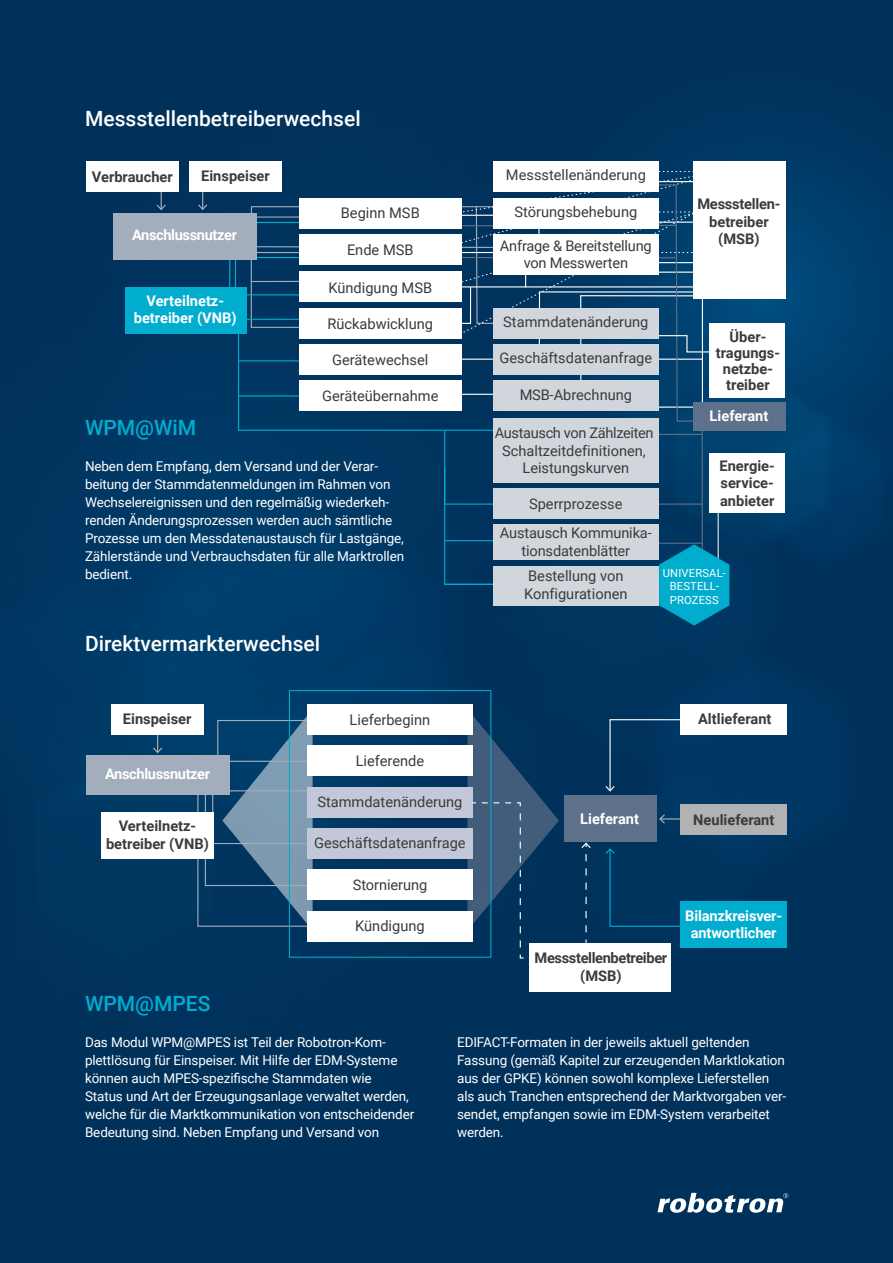
<style>
.page{position:relative;width:893px;height:1263px;background:#fff}
.page>*{position:absolute;margin:0;border:0;box-sizing:border-box;transform-origin:0 0}
.t1{font:500 21px "Roboto";color:#fff}
.t2{font:500 21px "Roboto";color:#00adcf}
.t3{font:14.7px/17.5px "Roboto";color:#3b3b3a;text-align:center}
.t4{font:700 14.7px/17.5px "Roboto";color:#3b3b3a;text-align:center}
.t5{font:700 14.7px/17.5px "Roboto";letter-spacing:-.01em;color:#fff;text-align:center}
.t6{font:700 14.7px/17.5px "Roboto";letter-spacing:-.025em;color:#3b3b3a;text-align:center}
.t7{font:13.5px/18px "Roboto";letter-spacing:-.01em;color:#fff}
.t8{font:11.25px/13.5px "Roboto";letter-spacing:.015em;color:#fff;text-align:center}
</style>
<div class="page">
<img style="left:0;top:0;width:893px;height:1263px">
<svg style="left:657px;top:1193px;width:131px;height:20px"></svg>
<div style="left:125px;top:287px;width:121px;height:47px;background:#00adcf"></div>
<div style="left:493px;top:161px;width:166px;height:31px;background:#fff"></div>
<div style="left:113px;top:213px;width:143px;height:47px;background:#a3aebc"></div>
<div style="left:693px;top:402px;width:93px;height:28px;background:#5e718a"></div>
<div style="left:693px;top:161px;width:93px;height:138px;background:#fff"></div>
<hr style="left:202px;top:176px;width:1px;height:33px;background:#b3b2b2">
<svg style="left:198px;top:204px;width:9px;height:6px"></svg>
<hr style="left:161px;top:176px;width:1px;height:33px;background:#b3b2b2">
<svg style="left:157px;top:205px;width:9px;height:5px"></svg>
<div style="left:189px;top:161px;width:93px;height:31px;background:#fff"></div>
<div style="left:86px;top:161px;width:93px;height:31px;background:#fff"></div>
<div style="left:710px;top:453px;width:75px;height:59px;background:#fff"></div>
<div style="left:709px;top:323px;width:76px;height:75px;background:#fff"></div>
<hr style="left:660px;top:818px;width:73px;height:2px;background:#b3b2b2">
<svg style="left:659px;top:814px;width:6px;height:9px"></svg>
<svg style="left:605px;top:719px;width:129px;height:73px;background:#053963"></svg>
<svg style="left:197px;top:709px;width:92px;height:221px;background:#2c5a7e"></svg>
<div style="left:680px;top:704px;width:107px;height:31px;background:#fff"></div>
<div style="left:680px;top:804px;width:107px;height:30px;background:#b3b2b2"></div>
<div style="left:680px;top:901px;width:107px;height:47px;background:#00adcf"></div>
<div style="left:86px;top:755px;width:143px;height:39px;background:#a3aebc"></div>
<div style="left:564px;top:795px;width:92px;height:47px;background:#5e718a"></div>
<svg style="left:605px;top:848px;width:129px;height:79px;background:#00466f"></svg>
<div style="left:101px;top:812px;width:113px;height:47px;background:#fff"></div>
<svg style="left:289px;top:690px;width:202px;height:268px;background:#1e5379"></svg>
<div style="left:307px;top:828px;width:166px;height:31px;background:#c3c8d9"></div>
<div style="left:307px;top:870px;width:166px;height:30px;background:#fff"></div>
<div style="left:307px;top:911px;width:166px;height:30px;background:#fff"></div>
<div style="left:307px;top:704px;width:166px;height:30px;background:#fff"></div>
<div style="left:307px;top:745px;width:166px;height:31px;background:#fff"></div>
<div style="left:307px;top:787px;width:166px;height:30px;background:#c3c8d9"></div>
<hr style="left:157px;top:719px;width:1px;height:33px;background:#b3b2b2">
<svg style="left:153px;top:747px;width:9px;height:6px"></svg>
<div style="left:111px;top:704px;width:92px;height:30px;background:#fff"></div>
<svg style="left:467px;top:709px;width:92px;height:254px;background:#264e70"></svg>
<div style="left:529px;top:943px;width:142px;height:48px;background:#fff"></div>
<svg style="left:581px;top:842px;width:10px;height:90px"></svg>
<svg style="left:229px;top:171px;width:500px;height:455px"></svg>
<h1 class="t1" style="left:85px;top:104px;width:277px">Messstellenbetreiberwechsel</h1>
<p class="t4" style="left:92px;top:167px;width:82px">Verbraucher</p>
<p class="t4" style="left:201px;top:167px;width:70px">Einspeiser</p>
<p class="t5" style="left:132px;top:225px;width:106px">Anschlussnutzer</p>
<p class="t5" style="left:134px;top:291px;width:104px">Verteilnetz&shy;betreiber (VNB)</p>
<p class="t3" style="left:341px;top:203px;width:80px">Beginn MSB</p>
<p class="t3" style="left:347px;top:241px;width:68px">Ende MSB</p>
<p class="t3" style="left:328px;top:278px;width:105px">Kündigung MSB</p>
<p class="t3" style="left:327px;top:314px;width:107px">Rückabwicklung</p>
<p class="t3" style="left:332px;top:350px;width:98px">Gerätewechsel</p>
<p class="t3" style="left:322px;top:387px;width:118px">Geräteübernahme</p>
<h1 class="t2" style="left:85px;top:413px;width:113px">WPM@WiM</h1>
<p class="t7" style="left:85px;top:457px;width:321px">Neben dem Empfang, dem Versand und der Verar&shy;beitung der Stammdatenmeldungen im Rahmen von Wechselereignissen und den regelmäßig wiederkeh&shy;renden Änderungsprozessen werden auch sämtliche Prozesse um den Messdatenaustausch für Lastgänge, Zählerstände und Verbrauchsdaten für alle Marktrollen bedient.</p>
<h1 class="t1" style="left:85px;top:629px;width:237px">Direktvermarkterwechsel</h1>
<p class="t4" style="left:123px;top:710px;width:70px">Einspeiser</p>
<p class="t5" style="left:105px;top:765px;width:106px">Anschlussnutzer</p>
<p class="t4" style="left:106px;top:817px;width:104px">Verteilnetz&shy;betreiber (VNB)</p>
<p class="t3" style="left:350px;top:710px;width:82px">Lieferbeginn</p>
<p class="t3" style="left:356px;top:751px;width:70px">Lieferende</p>
<p class="t3" style="left:317px;top:792px;width:147px">Stammdatenänderung</p>
<p class="t3" style="left:314px;top:833px;width:153px">Geschäftsdatenanfrage</p>
<p class="t3" style="left:353px;top:875px;width:76px">Stornierung</p>
<p class="t3" style="left:355px;top:916px;width:71px">Kündigung</p>
<p class="t3" style="left:506px;top:166px;width:141px">Messstellenänderung</p>
<p class="t3" style="left:514px;top:203px;width:124px">Störungsbehebung</p>
<p class="t3" style="left:500px;top:236px;width:153px">Anfrage &amp; Bereitstellung von Messwerten</p>
<p class="t4" style="left:697px;top:195px;width:85px">Messstellen&shy;betreiber (MSB)</p>
<p class="t3" style="left:503px;top:312px;width:147px">Stammdatenänderung</p>
<p class="t3" style="left:499px;top:348px;width:154px">Geschäftsdatenanfrage</p>
<p class="t3" style="left:520px;top:385px;width:114px">MSB-Abrechnung</p>
<p class="t3" style="left:495px;top:423px;width:160px">Austausch von Zählzeiten<br>Schaltzeitdefinitionen,<br>Leistungskurven</p>
<p class="t3" style="left:529px;top:494px;width:95px">Sperrprozesse</p>
<p class="t3" style="left:500px;top:524px;width:153px">Austausch Kommunika&shy;tionsdatenblätter</p>
<p class="t3" style="left:524px;top:566px;width:105px;text-align:left">Bestellung von<br>Konfigurationen</p>
<p class="t4" style="left:716px;top:329px;width:66px;line-height:15.8px">Über&shy;tragungs&shy;netzbe&shy;treiber</p>
<p class="t5" style="left:710px;top:406px;width:60px">Lieferant</p>
<p class="t4" style="left:719px;top:456px;width:57px;text-align:justify">Energie&shy;service&shy;anbieter</p>
<p class="t8" style="left:663px;top:566px;width:65px">UNIVERSAL-<br>BESTELL-<br>PROZESS</p>
<p class="t5" style="left:580px;top:809px;width:60px">Lieferant</p>
<p class="t4" style="left:698px;top:709px;width:75px">Altlieferant</p>
<p class="t4" style="left:693px;top:810px;width:83px">Neulieferant</p>
<p class="t5" style="left:685px;top:906px;width:99px">Bilanzkreisver&shy;antwortlicher</p>
<p class="t6" style="left:535px;top:949px;width:134px">Messstellenbetreiber (MSB)</p>
<h1 class="t2" style="left:85px;top:989px;width:127px">WPM@MPES</h1>
<p class="t7" style="left:85px;top:1033px;width:331px">Das Modul WPM@MPES ist Teil der Robotron-Kom&shy;plettlösung für Einspeiser. Mit Hilfe der EDM-Systeme können auch MPES-spezifische Stammdaten wie<br>Status und Art der Erzeugungsanlage verwaltet werden, welche für die Marktkommunikation von entscheidender Bedeutung sind. Neben Empfang und Versand von</p>
<p class="t7" style="left:457px;top:1033px;width:330px">EDIFACT-Formaten in der jeweils aktuell geltenden Fassung (gemäß Kapitel zur erzeugenden Marktlokation aus der GPKE) können sowohl komplexe Lieferstellen als auch Tranchen entsprechend der Marktvorgaben ver&shy;sendet, empfangen sowie im EDM-System verarbeitet werden.</p>
</div>
